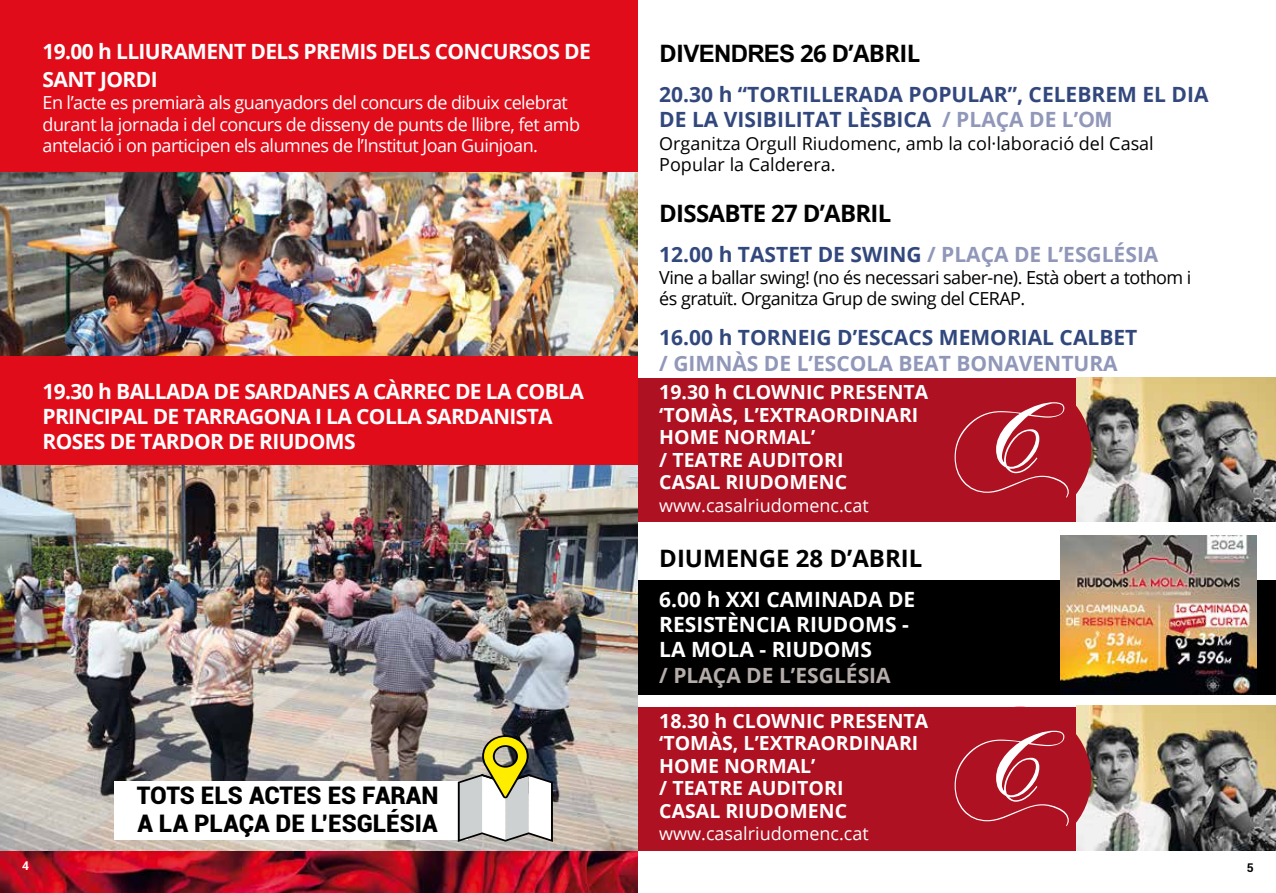
<style>
.page{position:relative;width:1276px;height:893px;background:#fff}
.page>*{position:absolute;margin:0;border:0;box-sizing:border-box;transform-origin:0 0}
.t1{font:900 24.15px/27.6px "Roboto";color:#000}
.t2{font:700 24px "Open Sans";letter-spacing:-.03em;color:#000}
.t3{font:700 24px "Open Sans";color:#000}
.t4{font:700 21px/25.2px "Open Sans";letter-spacing:-.03em;color:#fff}
.t5{font:700 21px/25.7px "Open Sans";color:#32487d}
.t6{font:700 21px/25.2px "Open Sans";color:#fff}
.t7{font:700 21px "Open Sans";color:#9197b9}
.t8{font:700 21px "Open Sans";color:#b5adaa}
.t9{font:700 19.5px/22.5px "Open Sans";color:#fff}
.t10{font:18px/21.6px "Open Sans";letter-spacing:-.03em;color:#fff}
.t11{font:18px/21.6px "Open Sans";letter-spacing:-.03em;color:#000}
.t12{font:18px/21.6px "Open Sans";color:#000}
.t13{font:18px "Open Sans";color:#fff}
.t14{font:700 12px "Roboto";color:#fff}
.t15{font:700 12px "Roboto";color:#000}
.s1{font-family:"Arial"}
.s2{color:#9197b9}
.s3{font-family:"Arial";color:#9197b9}
</style>
<div class="page">
<div style="left:0;top:0;width:638px;height:893px;background:#e10c1a"></div>
<img style="left:0;top:850px;width:638px;height:43px">
<div style="left:638px;top:581px;width:638px;height:114px;background:#000"></div>
<div style="left:638px;top:707px;width:638px;height:143px;background:#ae1121"></div>
<div style="left:638px;top:378px;width:638px;height:144px;background:#ae1121"></div>
<img style="left:1076px;top:706px;width:200px;height:144px">
<img style="left:1076px;top:377px;width:200px;height:145px">
<img style="left:0;top:173px;width:638px;height:183px">
<img style="left:0;top:466px;width:638px;height:384px">
<div style="left:114px;top:781px;width:353px;height:58px;background:#fff"></div>
<svg style="left:458px;top:735px;width:95px;height:107px;background:#b5b499"></svg>
<img style="left:1060px;top:536px;width:196px;height:158px">
<div style="left:949px;top:707px;width:142px;height:143px;background:#ae1121;border-radius:50%"></div>
<svg style="left:954px;top:731px;width:114px;height:95px"></svg>
<div style="left:949px;top:378px;width:142px;height:144px;background:#ae1121;border-radius:50%"></div>
<svg style="left:954px;top:402px;width:114px;height:96px"></svg>
<p class="t4" style="left:43px;top:36px;width:550px;line-height:28.8px">19.00 h LLIURAMENT DELS PREMIS DELS CONCURSOS DE<br>SANT JORDI</p>
<p class="t10" style="left:43px;top:91px;width:539px">En l’acte es premiarà als guanyadors del concurs de dibuix celebrat durant la jornada i del concurs de disseny de punts de llibre, fet amb antelació i on participen els alumnes de l’Institut Joan Guinjoan.</p>
<p class="t4" style="left:43px;top:378px;width:543px">19.30 h BALLADA DE SARDANES A CÀRREC DE LA COBLA<br>PRINCIPAL DE TARRAGONA I LA COLLA SARDANISTA<br>ROSES DE TARDOR DE RIUDOMS</p>
<h1 class="t1" style="left:137px;top:781px;width:303px">TOTS ELS ACTES ES FARAN<br>A LA PLAÇA DE L’ESGLÉSIA</h1>
<h2 class="t2" style="left:659px;top:36px;width:262px">DI<span class="s1">VENDRES</span> 26 D’ABRIL</h2>
<p class="t5" style="left:659px;top:81px;width:551px">20.30 h “TORTILLERADA POPULAR”, CELEBREM EL DIA<br>DE LA VISIBILITAT LÈSBICA <span class="s2">/ PLAÇA DE L’</span><span class="s3">OM</span></p>
<p class="t12" style="left:659px;top:132px;width:496px">Organitza Orgull Riudomenc, amb la col·laboració del Casal<br>Popular la Calderera.</p>
<h2 class="t2" style="left:659px;top:196px;width:234px">DISSABTE 27 D’ABRIL</h2>
<p class="t5" style="left:659px;top:241px;width:501px">12.00 h TASTET DE SWING <span class="s2">/ PLAÇA DE L’ESGLÉSIA</span></p>
<p class="t11" style="left:659px;top:266px;width:534px">Vine a ballar swing! (no és necessari saber-ne). Està obert a tothom i és gratuït. Organitza Grup de swing del CERAP.</p>
<p class="t5" style="left:659px;top:324px;width:480px">16.00 h TORNEIG D’ESCACS MEMORIAL CALBET</p>
<p class="t7" style="left:659px;top:348px;width:460px">/ GIMNÀS DE L’ESCOLA BEAT BONAVENTURA</p>
<p class="t9" style="left:659px;top:380px;width:270px">19.30 h CLOWNIC PRESENTA ‘TOMÀS, L’EXTRAORDINARI<br>HOME NORMAL’<br>/ TEATRE AUDITORI<br>CASAL RIUDOMENC</p>
<p class="t13" style="left:659px;top:493px;width:211px">www.casalriudomenc.cat</p>
<h2 class="t3" style="left:659px;top:541px;width:265px">DIUMENGE 28 D’ABRIL</h2>
<p class="t6" style="left:659px;top:586px;width:258px">6.00 h XXI CAMINADA DE<br>RESISTÈNCIA RIUDOMS -<br>LA MOLA - RIUDOMS</p>
<p class="t8" style="left:659px;top:660px;width:233px">/ PLAÇA DE L’ESGLÉSIA</p>
<p class="t9" style="left:659px;top:709px;width:270px">18.30 h CLOWNIC PRESENTA ‘TOMÀS, L’EXTRAORDINARI<br>HOME NORMAL’<br>/ TEATRE AUDITORI<br>CASAL RIUDOMENC</p>
<p class="t13" style="left:659px;top:821px;width:211px">www.casalriudomenc.cat</p>
<p class="t14" style="left:22px;top:857px;width:8px">4</p>
<p class="t15" style="left:1246px;top:859px;width:8px">5</p>
</div>
